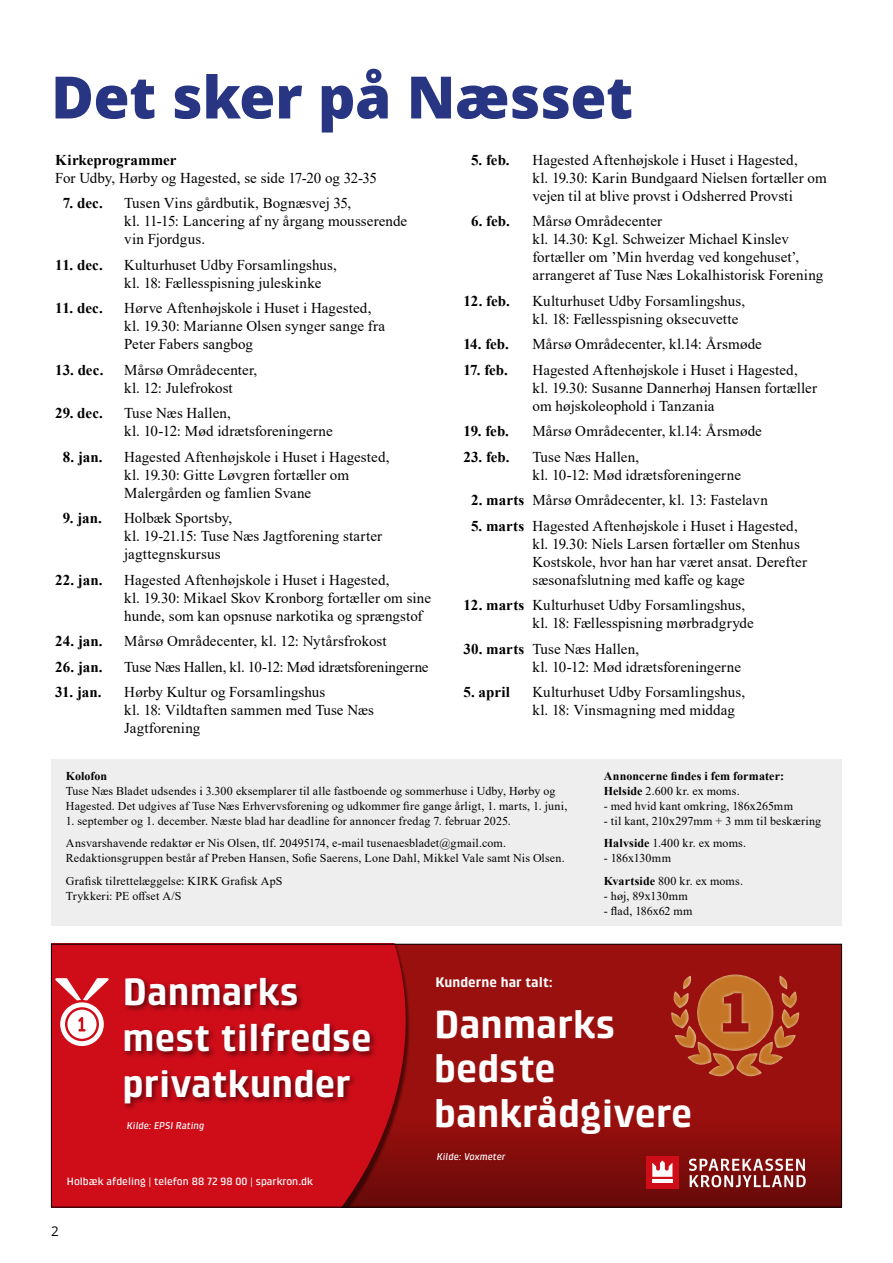
<style>
.page{position:relative;width:893px;height:1263px;background:#fff}
.page>*{position:absolute;margin:0;border:0;box-sizing:border-box;transform-origin:0 0}
.t1{font:800 58.5px "Open Sans";letter-spacing:-.01em;color:#283583}
.t2{font:700 39.9px/44.4px "Klint LT Pro";color:#fff}
.t3{font:700 38.85px/45.8px "Klint LT Pro";color:#fff}
.t4{font:15px/18px "Times New Roman";letter-spacing:.005em;color:#000}
.t5{font:700 15px "Times New Roman";color:#000}
.t6{font:15px "Times New Roman";letter-spacing:-.015em;color:#000}
.t7{font:700 14.25px "Klint LT Pro";color:#fff}
.t8{font:13.35px "Open Sans";color:#000}
.t9{font:12px/22.5px "Times New Roman";letter-spacing:.015em;color:#000}
.t10{font:700 12px/15px "Times New Roman";letter-spacing:.005em;color:#000}
.t11{font:12px "Times New Roman";letter-spacing:-.005em;color:#000}
.t12{font:500 10.8px "Klint LT Pro";color:#fff}
.t13{font:italic 500 9.9px "Klint LT Pro";color:#fff}
.s1{font-weight:700}
.s2{font-weight:400}
</style>
<div class="page">
<div style="left:51px;top:759px;width:791px;height:167px;background:#eee"></div>
<div style="left:51px;top:944px;width:790px;height:263px;background:#9a100e"></div>
<div style="left:51px;top:1080px;width:790px;height:127px;background:linear-gradient(to bottom,#a5110f,#6a0a09)"></div>
<div style="left:669px;top:973px;width:130px;height:106px;background:#fff;opacity:.75"></div>
<div style="left:646px;top:1157px;width:33px;height:32px;background:#ce0d19"></div>
<svg style="left:652px;top:1160px;width:20px;height:17px"></svg>
<hr style="left:652px;top:1179px;width:20px;height:4px;background:#fbfbfb">
<svg style="left:689px;top:1158px;width:117px;height:29px"></svg>
<svg style="left:53px;top:946px;width:380px;height:259px;fill:#ce0d19"></svg>
<div style="left:122px;top:975px;width:255px;height:135px;background:#000;opacity:.5"></div>
<svg style="left:55px;top:978px;width:54px;height:68px"></svg>
<div style="left:51px;top:944px;width:791px;height:263px;border:1px solid #000"></div>
<h1 class="t1" style="left:51px;top:53px;width:584px">Det sker på Næsset</h1>
<p class="t5" style="left:55px;top:149px;width:123px">Kirkeprogrammer</p>
<p class="t4" style="left:55px;top:168px;width:323px">For Udby, Hørby og Hagested, se side 17-20 og 32-35</p>
<p class="t5" style="left:63px;top:192px;width:42px">7. dec.</p>
<p class="t4" style="left:124px;top:194px;width:284px">Tusen Vins gårdbutik, Bognæsvej 35,<br>kl. 11-15: Lancering af ny årgang mousserende vin Fjordgus.</p>
<p class="t5" style="left:55px;top:254px;width:49px">11. dec.</p>
<p class="t4" style="left:124px;top:255px;width:214px">Kulturhuset Udby Forsamlingshus, kl. 18: Fællesspisning juleskinke</p>
<p class="t5" style="left:55px;top:297px;width:49px">11. dec.</p>
<p class="t4" style="left:124px;top:299px;width:262px">Hørve Aftenhøjskole i Huset i Hagested, kl. 19.30: Marianne Olsen synger sange fra<br>Peter Fabers sangbog</p>
<p class="t5" style="left:55px;top:359px;width:50px">13. dec.</p>
<p class="t4" style="left:124px;top:360px;width:135px">Mårsø Områdecenter, kl. 12: Julefrokost</p>
<p class="t5" style="left:55px;top:402px;width:49px">29. dec.</p>
<p class="t4" style="left:124px;top:404px;width:210px">Tuse Næs Hallen,<br>kl. 10-12: Mød idrætsforeningerne</p>
<p class="t5" style="left:63px;top:446px;width:41px">8. jan.</p>
<p class="t4" style="left:124px;top:447px;width:267px">Hagested Aftenhøjskole i Huset i Hagested, kl. 19.30: Gitte Løvgren fortæller om<br>Malergården og famlien Svane</p>
<p class="t5" style="left:63px;top:507px;width:41px">9. jan.</p>
<p class="t4" style="left:124px;top:509px;width:259px">Holbæk Sportsby,<br>kl. 19-21.15: Tuse Næs Jagtforening starter jagttegnskursus</p>
<p class="t5" style="left:55px;top:569px;width:49px">22. jan.</p>
<p class="t4" style="left:124px;top:570px;width:308px">Hagested Aftenhøjskole i Huset i Hagested,<br>kl. 19.30: Mikael Skov Kronborg fortæller om sine hunde, som kan opsnuse narkotika og sprængstof</p>
<p class="t5" style="left:55px;top:630px;width:49px">24. jan.</p>
<p class="t4" style="left:124px;top:632px;width:264px">Mårsø Områdecenter, kl. 12: Nytårsfrokost</p>
<p class="t5" style="left:55px;top:656px;width:49px">26. jan.</p>
<p class="t6" style="left:124px;top:656px;width:306px">Tuse Næs Hallen, kl. 10-12: Mød idrætsforeningerne</p>
<p class="t5" style="left:55px;top:681px;width:48px">31. jan.</p>
<p class="t4" style="left:124px;top:683px;width:251px">Hørby Kultur og Forsamlingshus<br>kl. 18: Vildtaften sammen med Tuse Næs<br>Jagtforening</p>
<p class="t10" style="left:66px;top:768px;width:43px">Kolofon</p>
<p class="t9" style="left:66px;top:783px;width:503px;line-height:15px">Tuse Næs Bladet udsendes i 3.300 eksemplarer til alle fastboende og sommerhuse i Udby, Hørby og<br>Hagested. Det udgives af Tuse Næs Erhvervsforening og udkommer fire gange årligt, 1. marts, 1. juni,</p>
<p class="t9" style="left:66px;top:809px;width:446px">1. september og 1. december. Næste blad har deadline for annoncer fredag 7. februar 2025.<br>Ansvarshavende redaktør er Nis Olsen, tlf. 20495174, e-mail tusenaesbladet@gmail.com.</p>
<p class="t9" style="left:66px;top:847px;width:500px">Redaktionsgruppen består af Preben Hansen, Sofie Saerens, Lone Dahl, Mikkel Vale samt Nis Olsen.<br>Grafisk tilrettelæggelse: KIRK Grafisk ApS</p>
<p class="t9" style="left:66px;top:884px;width:117px">Trykkeri: PE offset A/S</p>
<p class="t5" style="left:471px;top:149px;width:40px">5. feb.</p>
<p class="t4" style="left:532px;top:150px;width:296px">Hagested Aftenhøjskole i Huset i Hagested,<br>kl. 19.30: Karin Bundgaard Nielsen fortæller om vejen til at blive provst i Odsherred Provsti</p>
<p class="t5" style="left:471px;top:210px;width:40px">6. feb.</p>
<p class="t4" style="left:532px;top:212px;width:292px">Mårsø Områdecenter<br>kl. 14.30: Kgl. Schweizer Michael Kinslev fortæller om ’Min hverdag ved kongehuset’, arrangeret af Tuse Næs Lokalhistorisk Forening</p>
<p class="t5" style="left:463px;top:290px;width:48px">12. feb.</p>
<p class="t4" style="left:532px;top:291px;width:214px">Kulturhuset Udby Forsamlingshus, kl. 18: Fællesspisning oksecuvette</p>
<p class="t5" style="left:463px;top:333px;width:47px">14. feb.</p>
<p class="t4" style="left:532px;top:335px;width:231px">Mårsø Områdecenter, kl.14: Årsmøde</p>
<p class="t5" style="left:463px;top:359px;width:46px">17. feb.</p>
<p class="t4" style="left:532px;top:360px;width:286px">Hagested Aftenhøjskole i Huset i Hagested, kl. 19.30: Susanne Dannerhøj Hansen fortæller om højskoleophold i Tanzania</p>
<p class="t5" style="left:463px;top:420px;width:47px">19. feb.</p>
<p class="t4" style="left:532px;top:422px;width:231px">Mårsø Områdecenter, kl.14: Årsmøde</p>
<p class="t5" style="left:463px;top:446px;width:48px">23. feb.</p>
<p class="t4" style="left:532px;top:447px;width:210px">Tuse Næs Hallen,<br>kl. 10-12: Mød idrætsforeningerne</p>
<p class="t4" style="left:471px;top:491px;width:298px"><span class="s1">2. marts</span> Mårsø Områdecenter, kl. 13: Fastelavn</p>
<p class="t4" style="left:532px;top:516px;width:276px;text-indent:-62px"><span class="s1">5. marts</span> Hagested Aftenhøjskole i Huset i Hagested, kl. 19.30: Niels Larsen fortæller om Stenhus Kostskole, hvor han har været ansat. Derefter sæsonafslutning med kaffe og kage</p>
<p class="t4" style="left:532px;top:596px;width:223px;text-indent:-69px"><span class="s1">12. marts</span> Kulturhuset Udby Forsamlingshus, kl. 18: Fællesspisning mørbradgryde</p>
<p class="t4" style="left:532px;top:639px;width:210px;text-indent:-69px"><span class="s1">30. marts</span> Tuse Næs Hallen,<br>kl. 10-12: Mød idrætsforeningerne</p>
<p class="t5" style="left:463px;top:681px;width:48px">5. april</p>
<p class="t4" style="left:532px;top:683px;width:214px">Kulturhuset Udby Forsamlingshus, kl. 18: Vinsmagning med middag</p>
<p class="t10" style="left:604px;top:768px;width:182px">Annoncerne findes i fem formater:<br>Helside <span class="s2">2.600 kr. ex moms.</span></p>
<p class="t9" style="left:604px;top:794px;width:191px">- med hvid kant omkring, 186x265mm</p>
<p class="t9" style="left:604px;top:809px;width:219px">- til kant, 210x297mm + 3 mm til beskæring<br><span class="s1">Halvside</span> 1.400 kr. ex moms.</p>
<p class="t9" style="left:604px;top:847px;width:141px">- 186x130mm<br><span class="s1">Kvartside</span> 800 kr. ex moms.</p>
<p class="t9" style="left:604px;top:884px;width:85px">- høj, 89x130mm</p>
<p class="t11" style="left:604px;top:902px;width:90px">- flad, 186x62 mm</p>
<h3 class="t3" style="left:123px;top:969px;width:251px">Danmarks mest tilfredse privatkunder</h3>
<p class="t13" style="left:127px;top:1120px;width:79px">Kilde: EPSI Rating</p>
<p class="t12" style="left:67px;top:1175px;width:248px">Holbæk afdeling | telefon 88 72 98 00 | sparkron.dk</p>
<p class="t8" style="left:51px;top:1222px;width:9px">2</p>
<p class="t7" style="left:435px;top:974px;width:119px">Kunderne har talt:</p>
<h2 class="t2" style="left:434px;top:1002px;width:260px">Danmarks bedste bankrådgivere</h2>
<p class="t13" style="left:437px;top:1151px;width:70px">Kilde: Voxmeter</p>
</div>
